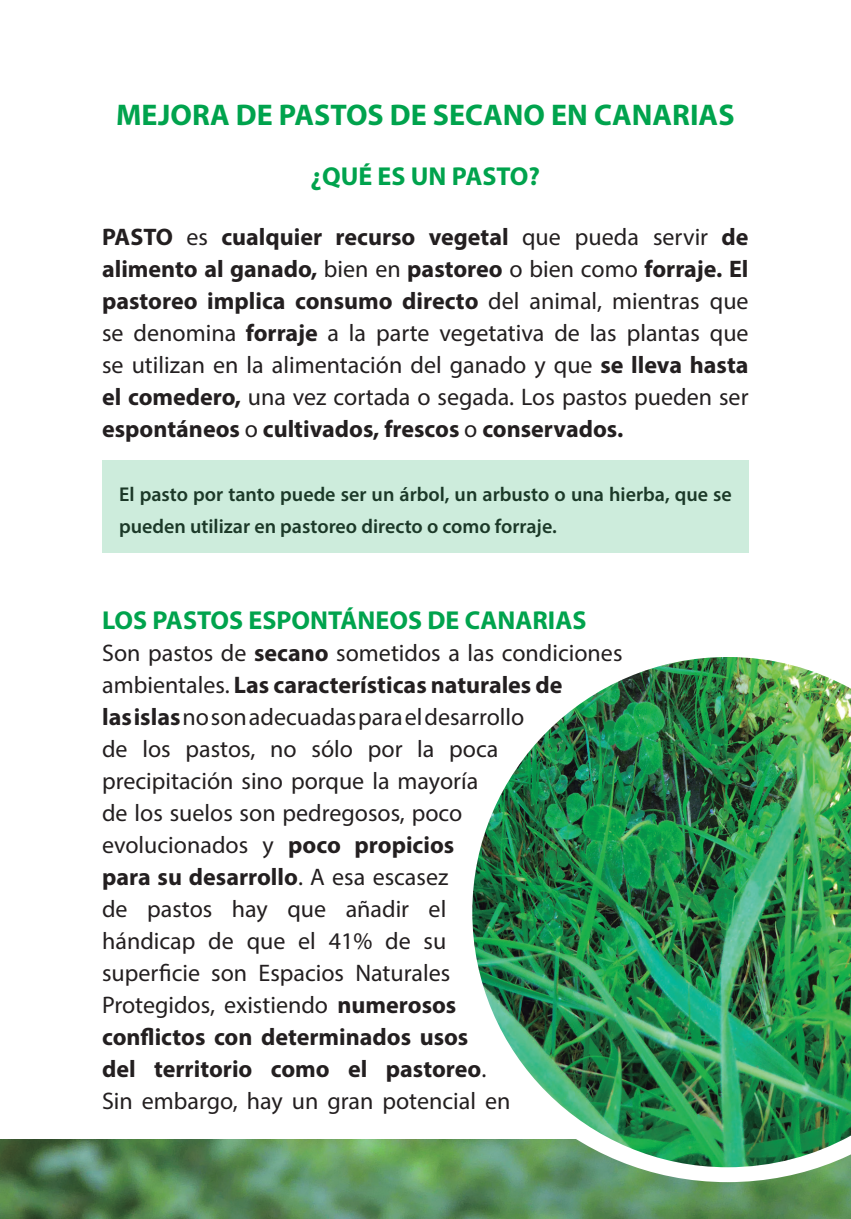
<style>
.page{position:relative;width:851px;height:1219px;background:#fff}
.page>*{position:absolute;margin:0;border:0;box-sizing:border-box;transform-origin:0 0}
.t1{font:700 30px "Myriad Pro";color:#00a34d}
.t2{font:700 26px "Myriad Pro";color:#00a34d}
.t3{font:24px/32px "Myriad Pro";color:#231f20;text-align:justify}
.t4{font:600 20px/32px "Myriad Pro";color:#231f20}
.s1{font-weight:700}
</style>
<div class="page">
<img style="left:0;top:1140px;width:850px;height:79px">
<svg style="left:448px;top:1139px;width:402px;height:43px"></svg>
<img style="left:472px;top:657px;width:378px;height:510px">
<div style="left:102px;top:461px;width:646px;height:92px;background:#cdecdc"></div>
<p class="t1" style="left:116px;top:95px;width:619px">MEJORA DE PASTOS DE SECANO EN CANARIAS</p>
<p class="t2" style="left:310px;top:159px;width:231px">¿QUÉ ES UN PASTO?</p>
<p class="t3" style="left:102px;top:221px;width:648px"><span class="s1">PASTO</span> es <span class="s1">cualquier recurso vegetal</span> que pueda servir <span class="s1">de alimento al ganado,</span> bien en <span class="s1">pastoreo</span> o bien como <span class="s1">forraje. El pastoreo implica consumo directo</span> del animal, mientras que se denomina <span class="s1">forraje</span> a la parte vegetativa de las plantas que se utilizan en la alimentación del ganado y que <span class="s1">se lleva hasta el comedero,</span> una vez cortada o segada. Los pastos pueden ser <span class="s1">espontáneos</span> o <span class="s1">cultivados, frescos</span> o <span class="s1">conservados.</span></p>
<p class="t4" style="left:119px;top:478px;width:614px">El pasto por tanto puede ser un árbol, un arbusto o una hierba, que se pueden utilizar en pastoreo directo o como forraje.</p>
<p class="t2" style="left:102px;top:604px;width:486px">LOS PASTOS ESPONTÁNEOS DE CANARIAS</p>
<p class="t3" style="left:102px;top:637px;width:522px;text-align:left">Son pastos de <span class="s1">secano</span> sometidos a las condiciones ambientales. <span class="s1">Las características naturales de<br>las islas</span> no son adecuadas para el desarrollo<br>de los pastos, no sólo por la poca precipitación sino porque la mayoría<br>de los suelos son pedregosos, poco<br>evolucionados y <span class="s1">poco propicios<br>para su desarrollo</span>. A esa escasez<br>de pastos hay que añadir el<br>hándicap de que el 41% de su<br>superficie son Espacios Naturales<br>Protegidos, existiendo <span class="s1">numerosos<br>conflictos con determinados usos<br>del territorio como el pastoreo</span>.<br>Sin embargo, hay un gran potencial en</p>
</div>
